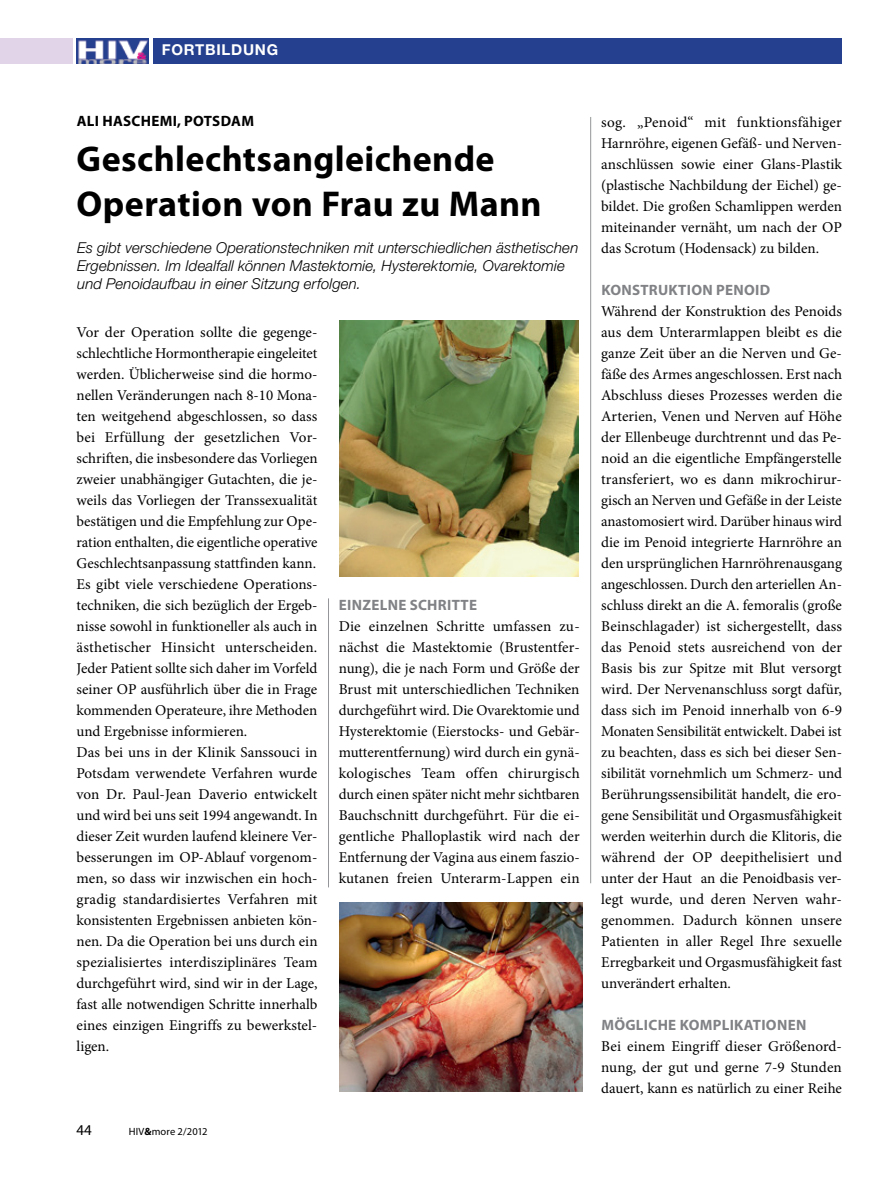
<style>
.page{position:relative;width:893px;height:1191px;background:#fff}
.page>*{position:absolute;margin:0;border:0;box-sizing:border-box;transform-origin:0 0}
.t1{font:700 36px/45px "Myriad Pro";letter-spacing:.01em;color:#000}
.t2{font:15px/21px "Minion Pro";color:#000;text-align:justify}
.t3{font:italic 300 15px/18px "Helvetica Neue";letter-spacing:.005em;color:#000}
.t4{font:700 15px "Myriad Pro";letter-spacing:.02em;color:#808285}
.t5{font:700 15px "Myriad Pro";letter-spacing:.01em;color:#000}
.t6{font:700 15px "Helvetica Neue";letter-spacing:.05em;color:#fff}
.t7{font:15px "Myriad Pro";color:#000}
.t8{font:10.5px "Myriad Pro";letter-spacing:.015em;color:#000}
.s1{font-weight:700}
</style>
<div class="page">
<div style="left:153px;top:39px;width:689px;height:25px;background:#25408f"></div>
<div style="left:0;top:39px;width:72px;height:25px;background:#e1d4e9"></div>
<img style="left:77px;top:39px;width:72px;height:25px">
<hr style="left:590px;top:117px;width:1px;height:766px;background:#939598">
<hr style="left:328px;top:598px;width:1px;height:289px;background:#939598">
<img style="left:340px;top:320px;width:238px;height:257px">
<img style="left:340px;top:903px;width:243px;height:188px">
<p class="t6" style="left:162px;top:40px;width:118px">FORTBILDUNG</p>
<p class="t5" style="left:77px;top:111px;width:177px">ALI HASCHEMI, POTSDAM</p>
<h1 class="t1" style="left:77px;top:135px;width:466px">GESCHLECHTSANGLEICHENDE<br>OPERATION VON FRAU ZU MANN</h1>
<p class="t3" style="left:77px;top:238px;width:503px">Es gibt verschiedene Operationstechniken mit unterschiedlichen ästhetischen<br>Ergebnissen. Im Idealfall können Mastektomie, Hysterektomie, Ovarektomie und Penoidaufbau in einer Sitzung erfolgen.</p>
<p class="t2" style="left:77px;top:322px;width:243px;text-align:left">Vor der Operation sollte die gegenge&shy;schlechtliche Hormontherapie eingeleitet werden. Üblicherweise sind die hormo&shy;nellen Veränderungen nach 8-10 Mona&shy;ten weitgehend abgeschlossen, so dass bei Erfüllung der gesetzlichen Vor&shy;schriften, die insbesondere das Vorliegen zweier unabhängiger Gutachten, die je&shy;weils das Vorliegen der Transsexualität bestätigen und die Empfehlung zur Ope&shy;ration enthalten, die eigentliche operative Geschlechtsanpassung stattfinden kann.<br>Es gibt viele verschiedene Operations&shy;techniken, die sich bezüglich der Ergeb&shy;nisse sowohl in funktioneller als auch in ästhetischer Hinsicht unterscheiden.<br>Jeder Patient sollte sich daher im Vorfeld seiner OP ausführlich über die in Frage kommenden Operateure, ihre Methoden und Ergebnisse informieren.<br>Das bei uns in der Klinik Sanssouci in Potsdam verwendete Verfahren wurde von Dr. Paul-Jean Daverio entwickelt und wird bei uns seit 1994 angewandt. In dieser Zeit wurden laufend kleinere Ver&shy;besserungen im OP-Ablauf vorgenom&shy;men, so dass wir inzwischen ein hoch&shy;gradig standardisiertes Verfahren mit konsistenten Ergebnissen anbieten kön&shy;nen. Da die Operation bei uns durch ein spezialisiertes interdisziplinäres Team durchgeführt wird, sind wir in der Lage, fast alle notwendigen Schritte innerhalb eines einzigen Eingriffs zu bewerkstel&shy;ligen.</p>
<p class="t4" style="left:339px;top:595px;width:140px">EINZELNE SCHRITTE</p>
<p class="t2" style="left:339px;top:616px;width:243px">Die einzelnen Schritte umfassen zu&shy;nächst die Mastektomie (Brustentfer&shy;nung), die je nach Form und Größe der Brust mit unterschiedlichen Techniken durchgeführt wird. Die Ovarektomie und Hysterektomie (Eierstocks- und Gebär&shy;mutterentfernung) wird durch ein gynä&shy;kologisches Team offen chirurgisch durch einen später nicht mehr sichtbaren Bauchschnitt durchgeführt. Für die ei&shy;gentliche Phalloplastik wird nach der Entfernung der Vagina aus einem faszio&shy;kutanen freien Unterarm-Lappen ein</p>
<p class="t7" style="left:77px;top:1121px;width:17px">44</p>
<p class="t8" style="left:129px;top:1125px;width:80px">HIV<span class="s1">&amp;</span>more 2/2012</p>
<p class="t2" style="left:601px;top:112px;width:242px">sog. „Penoid“ mit funktionsfähiger Harnröhre, eigenen Gefäß- und Nerven&shy;anschlüssen sowie einer Glans-Plastik (plastische Nachbildung der Eichel) ge&shy;bildet. Die großen Schamlippen werden miteinander vernäht, um nach der OP das Scrotum (Hodensack) zu bilden.</p>
<p class="t4" style="left:601px;top:280px;width:170px">KONSTRUKTION PENOID</p>
<p class="t2" style="left:601px;top:301px;width:242px">Während der Konstruktion des Penoids aus dem Unterarmlappen bleibt es die ganze Zeit über an die Nerven und Ge&shy;fäße des Armes angeschlossen. Erst nach Abschluss dieses Prozesses werden die Arterien, Venen und Nerven auf Höhe der Ellenbeuge durchtrennt und das Pe&shy;noid an die eigentliche Empfängerstelle transferiert, wo es dann mikrochirur&shy;gisch an Nerven und Gefäße in der Leiste anastomosiert wird. Darüber hinaus wird die im Penoid integrierte Harnröhre an den ursprünglichen Harnröhrenausgang angeschlossen. Durch den arteriellen An&shy;schluss direkt an die A. femoralis (große Beinschlagader) ist sichergestellt, dass das Penoid stets ausreichend von der Basis bis zur Spitze mit Blut versorgt wird. Der Nervenanschluss sorgt dafür, dass sich im Penoid innerhalb von 6-9<br>Monaten Sensibilität entwickelt. Dabei ist zu beachten, dass es sich bei dieser Sen&shy;sibilität vornehmlich um Schmerz- und Berührungssensibilität handelt, die ero&shy;gene Sensibilität und Orgasmusfähigkeit werden weiterhin durch die Klitoris, die während der OP deepithelisiert und unter der Haut an die Penoidbasis ver&shy;legt wurde, und deren Nerven wahr&shy;genommen. Dadurch können unsere Patienten in aller Regel Ihre sexuelle Erregbarkeit und Orgasmusfähigkeit fast unverändert erhalten.</p>
<p class="t4" style="left:601px;top:1015px;width:206px">MÖGLICHE KOMPLIKATIONEN</p>
<p class="t2" style="left:601px;top:1036px;width:242px">Bei einem Eingriff dieser Größenord&shy;nung, der gut und gerne 7-9 Stunden dauert, kann es natürlich zu einer Reihe</p>
</div>
